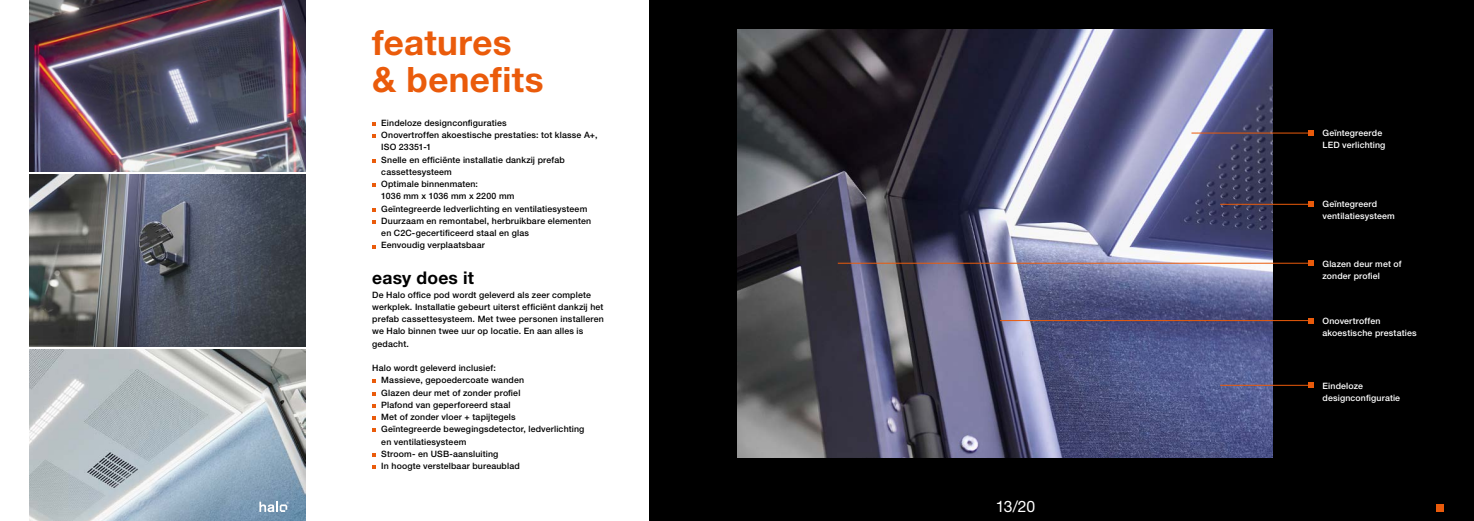
<style>
.page{position:relative;width:1474px;height:521px;background:#fff}
.page>*{position:absolute;margin:0;border:0;box-sizing:border-box;transform-origin:0 0}
.t1{font:700 35px/37.6px "Helvetica Neue LT Pro";letter-spacing:.01em;color:#ea5b0b}
.t2{font:700 17.5px "Helvetica Neue LT Pro";letter-spacing:.01em;color:#000}
.t3{font:15.75px "Helvetica Neue LT Pro";color:#fff}
.t4{font:500 8.75px/12.2px "Helvetica Neue LT Pro";letter-spacing:.02em;color:#000}
.t5{font:500 8.75px/12.2px "Helvetica Neue LT Pro";letter-spacing:.015em;color:#fff}
</style>
<div class="page">
<img style="left:30px;top:0;width:276px;height:171px">
<div style="left:650px;top:0;width:823px;height:521px;background:#000"></div>
<img style="left:30px;top:175px;width:276px;height:171px">
<img style="left:30px;top:350px;width:276px;height:171px">
<div style="left:1436px;top:504px;width:8px;height:8px;background:#ea5b0b"></div>
<svg style="left:259px;top:502px;width:30px;height:10px"></svg>
<img style="left:737px;top:30px;width:535px;height:428px">
<hr style="left:1000px;top:320px;width:309px;height:1px;background:#ea5b0b">
<svg style="left:1307px;top:318px;width:6px;height:5px"></svg>
<hr style="left:837px;top:263px;width:472px;height:1px;background:#ea5b0b">
<svg style="left:1307px;top:260px;width:6px;height:6px"></svg>
<hr style="left:1191px;top:133px;width:118px;height:1px;background:#ea5b0b">
<svg style="left:1307px;top:130px;width:6px;height:6px"></svg>
<hr style="left:1220px;top:385px;width:89px;height:1px;background:#ea5b0b">
<svg style="left:1307px;top:382px;width:6px;height:6px"></svg>
<hr style="left:1220px;top:204px;width:89px;height:1px;background:#ea5b0b">
<svg style="left:1307px;top:202px;width:6px;height:5px"></svg>
<svg style="left:372px;top:122px;width:4px;height:4px"></svg>
<svg style="left:372px;top:134px;width:4px;height:4px"></svg>
<svg style="left:372px;top:159px;width:4px;height:4px"></svg>
<svg style="left:372px;top:183px;width:4px;height:4px"></svg>
<svg style="left:372px;top:208px;width:4px;height:4px"></svg>
<svg style="left:372px;top:220px;width:4px;height:4px"></svg>
<svg style="left:372px;top:245px;width:4px;height:3px"></svg>
<svg style="left:372px;top:379px;width:4px;height:4px"></svg>
<svg style="left:372px;top:392px;width:4px;height:3px"></svg>
<svg style="left:372px;top:404px;width:4px;height:4px"></svg>
<svg style="left:372px;top:416px;width:4px;height:4px"></svg>
<svg style="left:372px;top:428px;width:4px;height:4px"></svg>
<svg style="left:372px;top:453px;width:4px;height:4px"></svg>
<svg style="left:372px;top:465px;width:4px;height:4px"></svg>
<h1 class="t1" style="left:372px;top:23px;width:173px">features &amp; benefits</h1>
<p class="t4" style="left:381px;top:117px;width:218px">Eindeloze designconfiguraties<br>Onovertroffen akoestische prestaties: tot klasse A+, ISO 23351-1<br>Snelle en efficiënte installatie dankzij prefab cassettesysteem<br>Optimale binnenmaten:<br>1036 mm x 1036 mm x 2200 mm<br>Geïntegreerde ledverlichting en ventilatiesysteem Duurzaam en remontabel, herbruikbare elementen en C2C-gecertificeerd staal en glas<br>Eenvoudig verplaatsbaar</p>
<h2 class="t2" style="left:372px;top:266px;width:103px">easy does it</h2>
<p class="t4" style="left:372px;top:288px;width:233px">De Halo office pod wordt geleverd als zeer complete werkplek. Installatie gebeurt uiterst efficiënt dankzij het prefab cassettesysteem. Met twee personen installeren we Halo binnen twee uur op locatie. En aan alles is gedacht.</p>
<p class="t4" style="left:381px;top:362px;width:205px;text-indent:-9px">Halo wordt geleverd inclusief:<br>Massieve, gepoedercoate wanden<br>Glazen deur met of zonder profiel<br>Plafond van geperforeerd staal<br>Met of zonder vloer + tapijtegels<br>Geïntegreerde bewegingsdetector, ledverlichting en ventilatiesysteem<br>Stroom- en USB-aansluiting<br>In hoogte verstelbaar bureaublad</p>
<h3 class="t3" style="left:995px;top:497px;width:41px">13/20</h3>
<p class="t5" style="left:1322px;top:127px;width:64px">Geïntegreerde<br>LED verlichting</p>
<p class="t5" style="left:1322px;top:198px;width:74px">Geïntegreerd ventilatiesysteem</p>
<p class="t5" style="left:1322px;top:257px;width:81px">Glazen deur met of zonder profiel</p>
<p class="t5" style="left:1322px;top:315px;width:96px">Onovertroffen akoestische prestaties</p>
<p class="t5" style="left:1322px;top:379px;width:79px">Eindeloze designconfiguratie</p>
</div>
